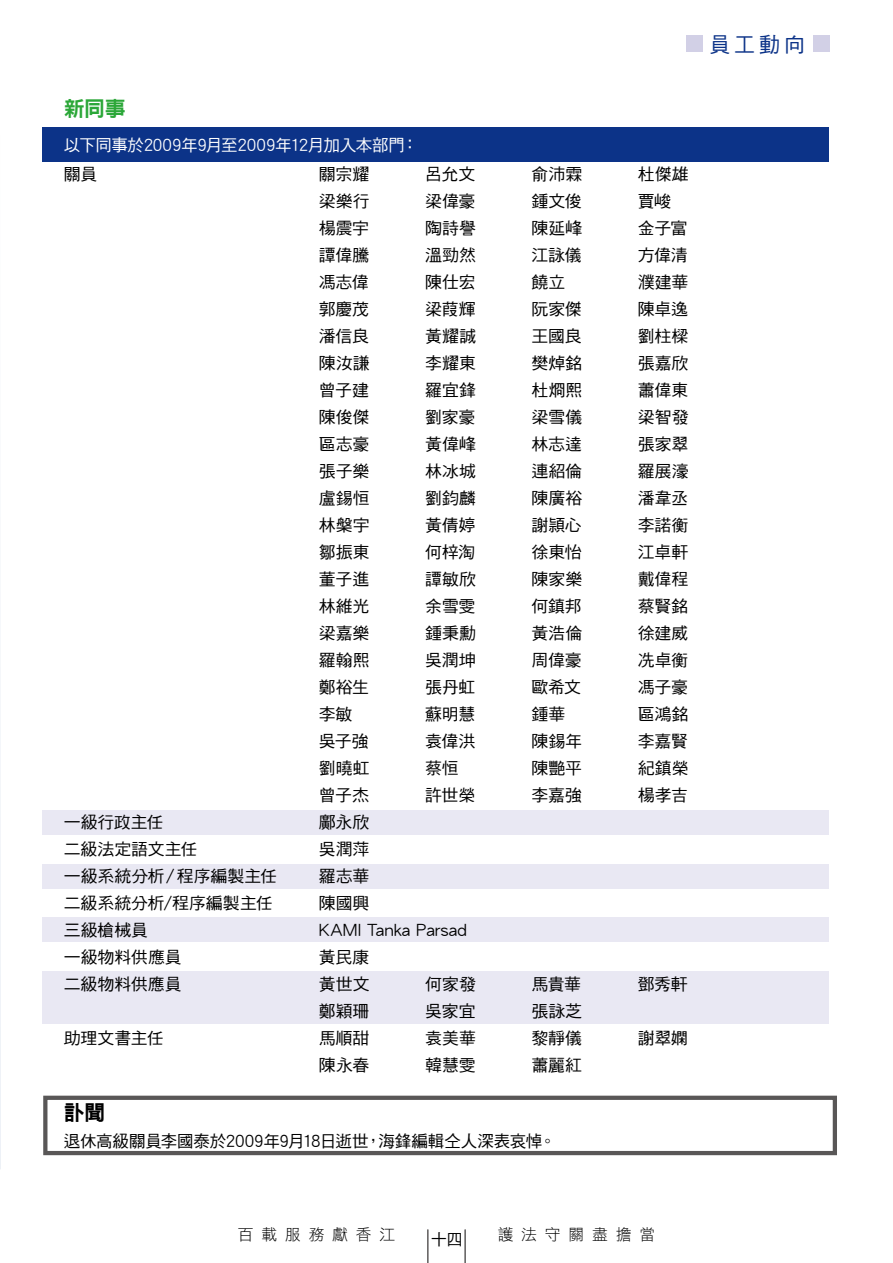
<style>
.page{position:relative;width:893px;height:1263px;background:#fff}
.page>*{position:absolute;margin:0;border:0;box-sizing:border-box;transform-origin:0 0}
.t1{font:21px "DF Hei HK W5";color:#0c3388}
.t2{font:21px "DF Hei HK W9";color:#2ba738}
.t3{font:21px "DF Hei HK W9";color:#000}
.t4{font:16.5px "DF Hei HK W5";letter-spacing:-.005em;color:#000}
.t5{font:16.5px/29.1px "DF Hei HK W5";letter-spacing:-.02em;color:#fff}
.t6{font:16.5px "DF Hei HK W5";letter-spacing:.015em;color:#000}
.t7{font:15.75px "DF Hei HK W3";letter-spacing:.5em;color:#000}
.t8{font:15.75px "DF Hei HK W5";color:#000}
.s1{color:#000}
</style>
<div class="page">
<hr style="left:427px;top:1229px;width:1px;height:34px;background:#595757">
<hr style="left:465px;top:1229px;width:1px;height:34px;background:#595757">
<svg style="left:0;top:727px;width:1px;height:442px"></svg>
<div style="left:43px;top:810px;width:786px;height:24px;background:#e9e8f3"></div>
<div style="left:43px;top:864px;width:786px;height:25px;background:#e9e8f3"></div>
<div style="left:43px;top:917px;width:786px;height:24px;background:#e9e8f3"></div>
<div style="left:43px;top:971px;width:786px;height:53px;background:#e9e8f3"></div>
<div style="left:43px;top:127px;width:786px;height:34px;background:#0c3388"></div>
<div style="left:686px;top:36px;width:16px;height:16px;background:#d2d0e6"></div>
<div style="left:813px;top:36px;width:16px;height:16px;background:#d2d0e6"></div>
<div style="left:43px;top:1096px;width:794px;height:59px;border:4px solid #595757"></div>
<p class="t2" style="left:64px;top:97px;width:63px">新同事</p>
<p class="t5" style="left:64px;top:130px;width:356px">以下同事於2009年9月至2009年12月加入本部門：<span class="s1">關員</span></p>
<p class="t4" style="left:319px;top:165px;width:52px">關宗耀</p>
<p class="t4" style="left:425px;top:165px;width:52px">呂允文</p>
<p class="t4" style="left:531px;top:165px;width:52px">俞沛霖</p>
<p class="t4" style="left:638px;top:165px;width:52px">杜傑雄</p>
<p class="t4" style="left:319px;top:192px;width:52px">梁樂行</p>
<p class="t4" style="left:425px;top:192px;width:52px">梁偉豪</p>
<p class="t4" style="left:531px;top:192px;width:52px">鍾文俊</p>
<p class="t4" style="left:638px;top:192px;width:35px">賈峻</p>
<p class="t4" style="left:319px;top:219px;width:52px">楊震宇</p>
<p class="t4" style="left:425px;top:219px;width:52px">陶詩譽</p>
<p class="t4" style="left:531px;top:219px;width:52px">陳延峰</p>
<p class="t4" style="left:638px;top:219px;width:51px">金子富</p>
<p class="t4" style="left:319px;top:246px;width:52px">譚偉騰</p>
<p class="t4" style="left:425px;top:246px;width:52px">溫勁然</p>
<p class="t4" style="left:531px;top:246px;width:52px">江詠儀</p>
<p class="t4" style="left:638px;top:246px;width:52px">方偉清</p>
<p class="t4" style="left:319px;top:273px;width:51px">馮志偉</p>
<p class="t4" style="left:425px;top:273px;width:52px">陳仕宏</p>
<p class="t4" style="left:531px;top:273px;width:35px">饒立</p>
<p class="t4" style="left:638px;top:273px;width:52px">濮建華</p>
<p class="t4" style="left:319px;top:300px;width:52px">郭慶茂</p>
<p class="t4" style="left:425px;top:300px;width:52px">梁葭輝</p>
<p class="t4" style="left:531px;top:300px;width:52px">阮家傑</p>
<p class="t4" style="left:638px;top:300px;width:52px">陳卓逸</p>
<p class="t4" style="left:319px;top:327px;width:52px">潘信良</p>
<p class="t4" style="left:425px;top:327px;width:52px">黃耀誠</p>
<p class="t4" style="left:531px;top:327px;width:52px">王國良</p>
<p class="t4" style="left:638px;top:327px;width:52px">劉柱樑</p>
<p class="t4" style="left:319px;top:354px;width:52px">陳汝謙</p>
<p class="t4" style="left:425px;top:354px;width:52px">李耀東</p>
<p class="t4" style="left:531px;top:354px;width:52px">樊焯銘</p>
<p class="t4" style="left:638px;top:354px;width:52px">張嘉欣</p>
<p class="t4" style="left:319px;top:381px;width:52px">曾子建</p>
<p class="t4" style="left:425px;top:381px;width:52px">羅宜鋒</p>
<p class="t4" style="left:531px;top:381px;width:52px">杜烱熙</p>
<p class="t4" style="left:638px;top:381px;width:52px">蕭偉東</p>
<p class="t4" style="left:319px;top:408px;width:52px">陳俊傑</p>
<p class="t4" style="left:425px;top:408px;width:52px">劉家豪</p>
<p class="t4" style="left:531px;top:408px;width:52px">梁雪儀</p>
<p class="t4" style="left:638px;top:408px;width:52px">梁智發</p>
<p class="t4" style="left:319px;top:435px;width:52px">區志豪</p>
<p class="t4" style="left:425px;top:435px;width:52px">黃偉峰</p>
<p class="t4" style="left:531px;top:435px;width:52px">林志達</p>
<p class="t4" style="left:638px;top:435px;width:52px">張家翠</p>
<p class="t4" style="left:319px;top:462px;width:52px">張子樂</p>
<p class="t4" style="left:425px;top:462px;width:52px">林冰城</p>
<p class="t4" style="left:531px;top:462px;width:52px">連紹倫</p>
<p class="t4" style="left:638px;top:462px;width:52px">羅展濠</p>
<p class="t4" style="left:319px;top:489px;width:52px">盧錫恒</p>
<p class="t4" style="left:425px;top:489px;width:52px">劉鈞麟</p>
<p class="t4" style="left:531px;top:489px;width:52px">陳廣裕</p>
<p class="t4" style="left:638px;top:489px;width:52px">潘韋丞</p>
<p class="t4" style="left:319px;top:516px;width:52px">林槃宇</p>
<p class="t4" style="left:425px;top:516px;width:52px">黃倩婷</p>
<p class="t4" style="left:531px;top:516px;width:52px">謝頴心</p>
<p class="t4" style="left:638px;top:516px;width:52px">李諾衡</p>
<p class="t4" style="left:319px;top:543px;width:52px">鄒振東</p>
<p class="t4" style="left:425px;top:543px;width:51px">何梓淘</p>
<p class="t4" style="left:531px;top:543px;width:52px">徐東怡</p>
<p class="t4" style="left:638px;top:543px;width:52px">江卓軒</p>
<p class="t4" style="left:319px;top:570px;width:52px">董子進</p>
<p class="t4" style="left:425px;top:570px;width:52px">譚敏欣</p>
<p class="t4" style="left:531px;top:570px;width:52px">陳家樂</p>
<p class="t4" style="left:638px;top:570px;width:52px">戴偉程</p>
<p class="t4" style="left:319px;top:597px;width:52px">林維光</p>
<p class="t4" style="left:425px;top:597px;width:52px">余雪雯</p>
<p class="t4" style="left:531px;top:597px;width:52px">何鎮邦</p>
<p class="t4" style="left:638px;top:597px;width:52px">蔡賢銘</p>
<p class="t4" style="left:319px;top:624px;width:52px">梁嘉樂</p>
<p class="t4" style="left:425px;top:624px;width:52px">鍾秉勳</p>
<p class="t4" style="left:531px;top:624px;width:53px">黃浩倫</p>
<p class="t4" style="left:638px;top:624px;width:52px">徐建威</p>
<p class="t4" style="left:319px;top:651px;width:52px">羅翰熙</p>
<p class="t4" style="left:425px;top:651px;width:52px">吳潤坤</p>
<p class="t4" style="left:531px;top:651px;width:52px">周偉豪</p>
<p class="t4" style="left:638px;top:651px;width:52px">冼卓衡</p>
<p class="t4" style="left:319px;top:678px;width:52px">鄭裕生</p>
<p class="t4" style="left:425px;top:678px;width:52px">張丹虹</p>
<p class="t4" style="left:531px;top:678px;width:51px">歐希文</p>
<p class="t4" style="left:638px;top:678px;width:52px">馮子豪</p>
<p class="t4" style="left:319px;top:705px;width:35px">李敏</p>
<p class="t4" style="left:425px;top:705px;width:52px">蘇明慧</p>
<p class="t4" style="left:531px;top:705px;width:35px">鍾華</p>
<p class="t4" style="left:638px;top:705px;width:52px">區鴻銘</p>
<p class="t4" style="left:319px;top:732px;width:51px">吳子強</p>
<p class="t4" style="left:425px;top:732px;width:52px">袁偉洪</p>
<p class="t4" style="left:531px;top:732px;width:52px">陳錫年</p>
<p class="t4" style="left:638px;top:732px;width:52px">李嘉賢</p>
<p class="t4" style="left:319px;top:759px;width:52px">劉曉虹</p>
<p class="t4" style="left:425px;top:759px;width:35px">蔡恒</p>
<p class="t4" style="left:531px;top:759px;width:52px">陳艷平</p>
<p class="t4" style="left:638px;top:759px;width:52px">紀鎮榮</p>
<p class="t4" style="left:319px;top:786px;width:52px">曾子杰</p>
<p class="t4" style="left:425px;top:786px;width:52px">許世榮</p>
<p class="t4" style="left:531px;top:786px;width:52px">李嘉強</p>
<p class="t4" style="left:638px;top:786px;width:52px">楊孝吉</p>
<p class="t4" style="left:64px;top:813px;width:101px">一級行政主任</p>
<p class="t4" style="left:319px;top:813px;width:52px">鄺永欣</p>
<p class="t4" style="left:64px;top:840px;width:135px">二級法定語文主任</p>
<p class="t4" style="left:319px;top:840px;width:52px">吳潤萍</p>
<p class="t4" style="left:64px;top:867px;width:215px">一級系統分析／程序編製主任</p>
<p class="t4" style="left:319px;top:867px;width:52px">羅志華</p>
<p class="t4" style="left:64px;top:894px;width:210px">二級系統分析/程序編製主任</p>
<p class="t4" style="left:319px;top:894px;width:52px">陳國興</p>
<p class="t4" style="left:64px;top:921px;width:86px">三級槍械員</p>
<p class="t6" style="left:319px;top:921px;width:149px">KAMI Tanka Parsad</p>
<p class="t4" style="left:64px;top:948px;width:120px">一級物料供應員</p>
<p class="t4" style="left:319px;top:948px;width:52px">黃民康</p>
<p class="t4" style="left:64px;top:975px;width:119px">二級物料供應員</p>
<p class="t4" style="left:319px;top:975px;width:52px">黃世文</p>
<p class="t4" style="left:425px;top:975px;width:52px">何家發</p>
<p class="t4" style="left:531px;top:975px;width:51px">馬貴華</p>
<p class="t4" style="left:638px;top:975px;width:51px">鄧秀軒</p>
<p class="t4" style="left:319px;top:1002px;width:52px">鄭穎珊</p>
<p class="t4" style="left:425px;top:1002px;width:52px">吳家宜</p>
<p class="t4" style="left:531px;top:1002px;width:52px">張詠芝</p>
<p class="t4" style="left:64px;top:1029px;width:101px">助理文書主任</p>
<p class="t4" style="left:319px;top:1029px;width:52px">馬順甜</p>
<p class="t4" style="left:425px;top:1029px;width:52px">袁美華</p>
<p class="t4" style="left:531px;top:1029px;width:52px">黎靜儀</p>
<p class="t4" style="left:638px;top:1029px;width:52px">謝翠嫻</p>
<p class="t4" style="left:319px;top:1056px;width:52px">陳永春</p>
<p class="t4" style="left:425px;top:1056px;width:52px">韓慧雯</p>
<p class="t4" style="left:531px;top:1056px;width:52px">蕭麗紅</p>
<p class="t3" style="left:64px;top:1101px;width:43px">訃聞</p>
<p class="t4" style="left:64px;top:1132px;width:494px">退休高級關員李國泰於2009年9月18日逝世，海鋒編輯仝人深表哀悼。</p>
<p class="t1" style="left:709px;top:33px;width:97px">員工動向</p>
<p class="t7" style="left:238px;top:1226px;width:419px">百載服務獻香江　　　　護法守關盡擔當</p>
<p class="t8" style="left:431px;top:1230px;width:33px">十四</p>
</div>
